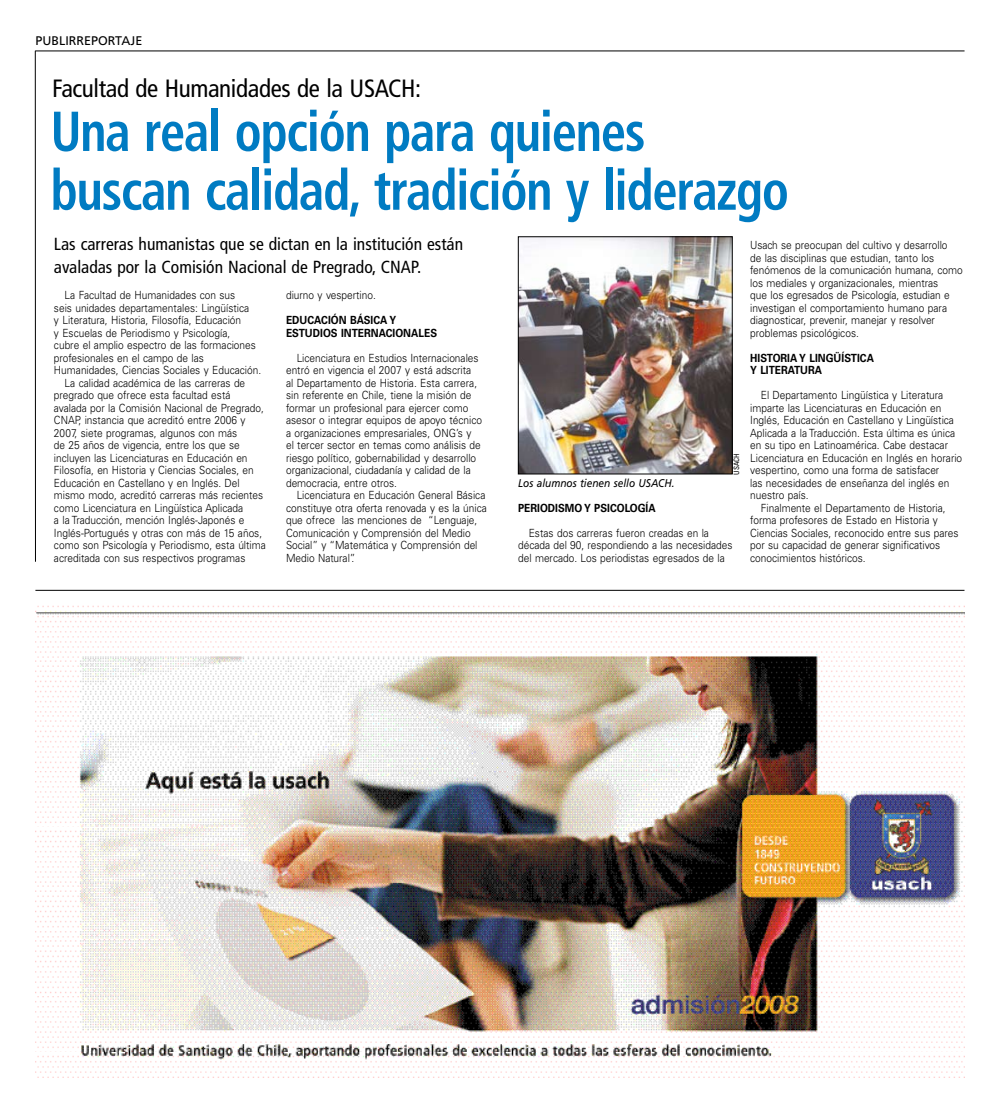
<style>
.page{position:relative;width:1000px;height:1099px;background:#fff}
.page>*{position:absolute;margin:0;border:0;box-sizing:border-box;transform-origin:0 0}
.t1{font:700 condensed 56.25px/58.8px "Frutiger LT Std";letter-spacing:-.025em;color:#007bc2;scale:.9 1}
.t2{font:condensed 25px "Frutiger LT Std";letter-spacing:-.015em;color:#000}
.t3{font:condensed 17.5px/23.8px "Frutiger LT Std";color:#000}
.t4{font:12.5px "Frutiger LT Std";color:#000}
.t5{font:300 11.25px/12.5px "Univers LT Std";color:#000;scale:.9 1}
.t6{font:700 11.25px/12.5px "Univers LT Std";color:#000;scale:.9 1}
.t7{font:italic 11.25px "Frutiger LT Std";color:#000;scale:.9 1}
.t8{font:condensed 7.5px "Univers LT Std";color:#000}
</style>
<div class="page">
<img style="left:35px;top:605px;width:929px;height:472px">
<hr style="left:35px;top:51px;width:1px;height:510px;background:#000">
<img style="left:520px;top:238px;width:210px;height:234px">
<div style="left:518px;top:236px;width:214px;height:238px;border:1px solid #000"></div>
<hr style="left:35px;top:51px;width:929px;height:1px;background:#000">
<hr style="left:35px;top:590px;width:929px;height:1px;background:#000">
<p class="t4" style="left:35px;top:33px;width:108px">PUBLIRREPORTAJE</p>
<h2 class="t2" style="left:52px;top:74px;width:370px">Facultad de Humanidades de la USACH:</h2>
<h1 class="t1" style="left:51px;top:102px;width:821px">Una real opción para quienes buscan calidad, tradición y liderazgo</h1>
<h3 class="t3" style="left:54px;top:232px;width:410px">Las carreras humanistas que se dictan en la institución están avaladas por la Comisión Nacional de Pregrado, CNAP.</h3>
<p class="t5" style="left:65px;top:289px;width:191px">La Facultad de Humanidades con sus</p>
<p class="t5" style="left:54px;top:301px;width:218px">seis unidades departamentales: Lingüística</p>
<p class="t5" style="left:54px;top:314px;width:209px">y Literatura, Historia, Filosofía, Educación</p>
<p class="t5" style="left:54px;top:326px;width:197px">y Escuelas de Periodismo y Psicología,</p>
<p class="t5" style="left:54px;top:339px;width:226px">cubre el amplio espectro de las formaciones</p>
<p class="t5" style="left:54px;top:351px;width:168px">profesionales en el campo de las</p>
<p class="t5" style="left:54px;top:364px;width:232px">Humanidades, Ciencias Sociales y Educación.</p>
<p class="t5" style="left:65px;top:376px;width:202px">La calidad académica de las carreras de</p>
<p class="t5" style="left:54px;top:389px;width:198px">pregrado que ofrece esta facultad está</p>
<p class="t5" style="left:54px;top:401px;width:235px">avalada por la Comisión Nacional de Pregrado,</p>
<p class="t5" style="left:54px;top:414px;width:214px">CNAP, instancia que acreditó entre 2006 y</p>
<p class="t5" style="left:54px;top:426px;width:205px">2007, siete programas, algunos con más</p>
<p class="t5" style="left:54px;top:439px;width:208px">de 25 años de vigencia, entre los que se</p>
<p class="t5" style="left:54px;top:451px;width:216px">incluyen las Licenciaturas en Educación en</p>
<p class="t5" style="left:54px;top:464px;width:223px">Filosofía, en Historia y Ciencias Sociales, en</p>
<p class="t5" style="left:54px;top:476px;width:208px">Educación en Castellano y en Inglés. Del</p>
<p class="t5" style="left:54px;top:489px;width:234px">mismo modo, acreditó carreras más recientes</p>
<p class="t5" style="left:54px;top:501px;width:212px">como Licenciatura en Lingüística Aplicada</p>
<p class="t5" style="left:54px;top:514px;width:213px">a la Traducción, mención Inglés-Japonés e</p>
<p class="t5" style="left:54px;top:526px;width:233px">Inglés-Portugués y otras con más de 15 años,</p>
<p class="t5" style="left:54px;top:539px;width:237px">como son Psicología y Periodismo, esta última</p>
<p class="t5" style="left:54px;top:551px;width:214px">acreditada con sus respectivos programas</p>
<p class="t5" style="left:750px;top:239px;width:237px">Usach se preocupan del cultivo y desarrollo<br>de las disciplinas que estudian, tanto los fenómenos de la comunicación humana, como los mediales y organizacionales, mientras<br>que los egresados de Psicología, estudian e investigan el comportamiento humano para diagnosticar, prevenir, manejar y resolver problemas psicológicos.</p>
<p class="t6" style="left:750px;top:351px;width:139px">HISTORIA Y LINGÜÍSTICA<br>Y LITERATURA</p>
<p class="t5" style="left:750px;top:389px;width:237px;text-indent:11px">El Departamento Lingüística y Literatura imparte las Licenciaturas en Educación en Inglés, Educación en Castellano y Lingüística Aplicada a la Traducción. Esta última es única en su tipo en Latinoamérica. Cabe destacar Licenciatura en Educación en Inglés en horario vespertino, como una forma de satisfacer<br>las necesidades de enseñanza del inglés en nuestro país.</p>
<p class="t5" style="left:750px;top:501px;width:233px;text-indent:11px">Finalmente el Departamento de Historia, forma profesores de Estado en Historia y Ciencias Sociales, reconocido entre sus pares por su capacidad de generar significativos conocimientos históricos.</p>
<p class="t5" style="left:286px;top:289px;width:101px">diurno y vespertino.</p>
<p class="t6" style="left:286px;top:314px;width:169px">EDUCACIÓN BÁSICA Y<br>ESTUDIOS INTERNACIONALES</p>
<p class="t5" style="left:286px;top:351px;width:219px;text-indent:11px">Licenciatura en Estudios Internacionales entró en vigencia el 2007 y está adscrita<br>al Departamento de Historia. Esta carrera, sin referente en Chile, tiene la misión de formar un profesional para ejercer como asesor o integrar equipos de apoyo técnico a organizaciones empresariales, ONG’s y<br>el tercer sector en temas como análisis de riesgo político, gobernabilidad y desarrollo organizacional, ciudadanía y calidad de la democracia, entre otros.</p>
<p class="t5" style="left:286px;top:489px;width:225px;text-indent:11px">Licenciatura en Educación General Básica constituye otra oferta renovada y es la única que ofrece las menciones de “Lenguaje, Comunicación y Comprensión del Medio Social” y “Matemática y Comprensión del Medio Natural”.</p>
<p class="t8" style="left:731px;top:475px;width:23px;rotate:-90deg">USACH</p>
<p class="t7" style="left:518px;top:476px;width:175px">Los alumnos tienen sello USACH.</p>
<p class="t6" style="left:518px;top:501px;width:154px">PERIODISMO Y PSICOLOGÍA</p>
<p class="t5" style="left:518px;top:526px;width:239px;text-indent:11px">Estas dos carreras fueron creadas en la década del 90, respondiendo a las necesidades del mercado. Los periodistas egresados de la</p>
</div>
